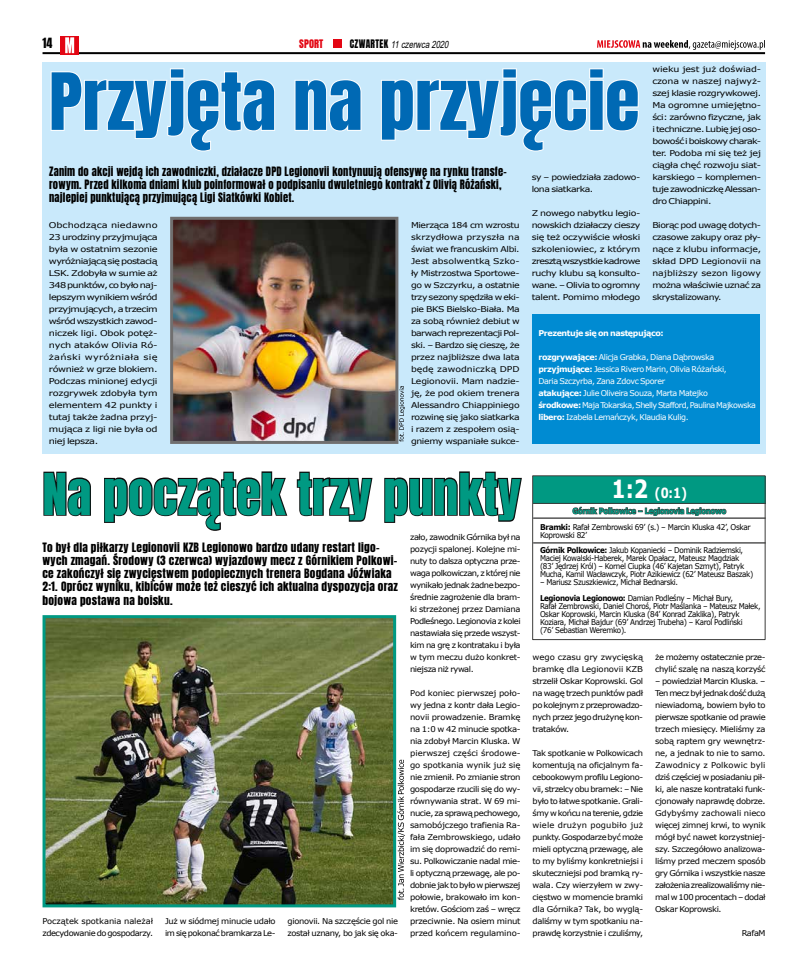
<style>
.page{position:relative;width:794px;height:978px;background:#fff}
.page>*{position:absolute;margin:0;border:0;box-sizing:border-box;transform-origin:0 0}
.t1{font:67px "Anton";color:#0069b4;scale:1.06 1}
.t2{font:49px "Anton";color:#009982}
.t3{font:700 14px "Verdana";color:#fff;scale:.81 1}
.t4{font:12px "Anton";color:#000}
.t5{font:11px/13.2px "Anton";letter-spacing:.02em;color:#000}
.t6{font:11px/13.2px "Anton";letter-spacing:.02em;color:#000;scale:.96 1}
.t7{font:italic 10px "Arial";color:#000;scale:.77 1}
.t8{font:10px "Anton";letter-spacing:.01em;color:#e30613}
.t9{font:8px/12px "Verdana";letter-spacing:-.05em;color:#000;scale:1.04 1}
.t10{font:8px/12px "Verdana";letter-spacing:-.05em;color:#000;text-align:justify;scale:1.16 1}
.t11{font:8px/8px "Verdana";letter-spacing:-.05em;color:#000;scale:.9 1}
.t12{font:8px/12px "Verdana";letter-spacing:-.05em;color:#000;text-align:justify;scale:1.18 1}
.t13{font:8px/12px "Verdana";letter-spacing:-.05em;color:#000;text-align:justify;scale:1.22 1}
.t14{font:8px/12px "Verdana";letter-spacing:-.05em;color:#fff}
.t15{font:8px/12px "Verdana";letter-spacing:-.05em;color:#000;text-align:justify;scale:1.06 1}
.t16{font:8px/15.8px "Verdana";letter-spacing:-.05em;color:#000;scale:.92 1}
.t17{font:700 8px "Verdana";letter-spacing:-.05em;color:#fff}
.s1{font-family:"Anton";font-style:normal}
.s2{font-weight:700}
.s3{font-size:25px}
.s4{font-weight:700;color:#009982}
</style>
<div class="page">
<svg style="left:597px;top:40px;width:168px;height:10px"></svg>
<hr style="left:43px;top:52px;width:722px;height:2px;background:#000">
<div style="left:61px;top:36px;width:18px;height:18px;background:#e30613"></div>
<svg style="left:65px;top:37px;width:9px;height:16px"></svg>
<div style="left:333px;top:39px;width:9px;height:9px;background:#e30613"></div>
<div style="left:43px;top:62px;width:722px;height:392px;background:#c9e9fb"></div>
<svg style="left:50px;top:68px;width:225px;height:84px"></svg>
<svg style="left:294px;top:79px;width:68px;height:53px"></svg>
<img style="left:174px;top:221px;width:206px;height:219px">
<div style="left:170px;top:217px;width:228px;height:227px;border:3px solid #706f6f"></div>
<div style="left:532px;top:315px;width:228px;height:129px;background:#008bd2"></div>
<svg style="left:43px;top:471px;width:48px;height:46px"></svg>
<svg style="left:103px;top:471px;width:186px;height:437px"></svg>
<svg style="left:296px;top:471px;width:77px;height:51px"></svg>
<img style="left:47px;top:619px;width:345px;height:284px">
<div style="left:43px;top:615px;width:353px;height:292px;border:3px solid #009982"></div>
<svg style="left:397px;top:760px;width:8px;height:140px"></svg>
<div style="left:533px;top:476px;width:232px;height:27px;background:#009982"></div>
<hr style="left:533px;top:518px;width:232px;height:1px;background:#000">
<hr style="left:533px;top:542px;width:232px;height:1px;background:#000">
<hr style="left:533px;top:503px;width:232px;height:1px;background:#3c3c3b">
<svg style="left:380px;top:68px;width:346px;height:476px"></svg>
<div style="left:532px;top:475px;width:233px;height:165px;border:1px solid #3c3c3b"></div>
<h3 class="t4" style="left:43px;top:37px;width:12px">14</h3>
<p class="t8" style="left:299px;top:39px;width:26px">SPORT</p>
<p class="t7" style="left:350px;top:37px;width:133px"><span class="s1">C Z W A R T E K</span> 11czerwca2020</p>
<p class="t12" style="left:652px;top:63px;width:94px">wieku jest już doświad&shy;czona w naszej najwyż&shy;szej klasie rozgrywkowej.<br>Ma ogromne umiejętno&shy;ści: zarówno fizyczne, jak i techniczne. Lubię jej oso&shy;bowość i boiskowy charak&shy;ter. Podoba mi się też jej ciągła chęć rozwoju siat&shy;karskiego – komplemen&shy;tuje zawodniczkę Alessan&shy;dro Chiappini.</p>
<p class="t10" style="left:652px;top:219px;width:95px">Biorąc pod uwagę dotych&shy;czasowe zakupy oraz pły&shy;nące z klubu informacje, skład DPD Legionovii na najbliższy sezon ligowy można właściwie uznać za skrystalizowany.</p>
<h1 class="t1" style="left:49px;top:68px;width:559px">Przyjęta na przyjęcie</h1>
<p class="t6" style="left:49px;top:166px;width:478px">Zanim do akcji wejdą ich zawodniczki, działacze DPD Legionovii kontynuują ofensywę na rynku transfe&shy;rowym. Przed kilkoma dniami klub poinformował o podpisaniu dwuletniego kontrakt z Olivią Różański, najlepiej punktującą przyjmującą Ligi Siatkówki Kobiet.</p>
<p class="t10" style="left:532px;top:171px;width:95px">sy – powiedziała zadowo&shy;lona siatkarka.</p>
<p class="t12" style="left:532px;top:207px;width:94px">Z nowego nabytku legio&shy;nowskich działaczy cieszy się też oczywiście włoski szkoleniowiec, z którym zresztą wszystkie kadrowe ruchy klubu są konsulto&shy;wane. – Olivia to ogromny talent. Pomimo młodego</p>
<p class="t13" style="left:49px;top:219px;width:91px">Obchodząca niedawno 23 urodziny przyjmująca była w ostatnim sezonie wyróżniającą się postacią LSK. Zdobyła w sumie aż 348 punktów, co było naj&shy;lepszym wynikiem wśród przyjmujących, a trzecim wśród wszystkich zawod&shy;niczek ligi. Obok potęż&shy;nych ataków Olivia Ró&shy;żański wyróżniała się również w grze blokiem.<br>Podczas minionej edycji rozgrywek zdobyła tym elementem 42 punkty i tutaj także żadna przyj&shy;mująca z ligi nie była od niej lepsza.</p>
<p class="t10" style="left:411px;top:219px;width:95px">Mierząca 184 cm wzrostu skrzydłowa przyszła na świat we francuskim Albi.<br>Jest absolwentką Szko&shy;ły Mistrzostwa Sportowe&shy;go w Szczyrku, a ostatnie trzy sezony spędziła w eki&shy;pie BKS Bielsko-Biała. Ma za sobą również debiut w barwach reprezentacji Pol&shy;ski. – Bardzo się cieszę, że przez najbliższe dwa lata będę zawodniczką DPD Legionovii. Mam nadzie&shy;ję, że pod okiem trenera Alessandro Chiappiniego rozwinę się jako siatkarka i razem z zespołem osią&shy;gniemy wspaniałe sukce-</p>
<p class="t17" style="left:538px;top:327px;width:127px">Prezentuje się on następująco:</p>
<p class="t14" style="left:538px;top:351px;width:219px"><span class="s2">rozgrywające:</span> Alicja Grabka, Diana Dąbrowska <span class="s2">przyjmujące:</span> Jessica Rivero Marin, Olivia Różański,<br>Daria Szczyrba, Zana Zdovc Sporer<br><span class="s2">atakujące:</span> Julie Oliveira Souza, Marta Matejko<br><span class="s2">środkowe:</span> Maja Tokarska, Shelly Stafford, Paulina Majkowska <span class="s2">libero:</span> Izabela Lemańczyk, Klaudia Kulig.</p>
<h2 class="t2" style="left:43px;top:469px;width:480px">Na początek trzy punkty</h2>
<p class="t5" style="left:43px;top:541px;width:357px">To był dla piłkarzy Legionovii KZB Legionowo bardzo udany restart ligo&shy;wych zmagań. Środowy (3 czerwca) wyjazdowy mecz z Górnikiem Polkowi&shy;ce zakończył się zwycięstwem podopiecznych trenera Bogdana Jóźwiaka 2:1. Oprócz wyniku, kibiców może też cieszyć ich aktualna dyspozycja oraz bojowa postawa na boisku.</p>
<p class="t9" style="left:410px;top:531px;width:108px;text-align:justify">zało, zawodnik Górnika był na pozycji spalonej. Kolejne mi&shy;nuty to dalsza optyczna prze&shy;waga polkowiczan, z której nie wynikało jednak żadne bezpo&shy;średnie zagrożenie dla bram&shy;ki strzeżonej przez Damiana Podleśnego. Legionovia z kolei nastawiała się przede wszyst&shy;kim na grę z kontrataku i była w tym meczu dużo konkret&shy;niejsza niż rywal.</p>
<p class="t9" style="left:410px;top:687px;width:108px;text-align:justify">Pod koniec pierwszej poło&shy;wy jedna z kontr dała Legio&shy;novii prowadzenie. Bramkę na 1:0 w 42 minucie spotka&shy;nia zdobył Marcin Kluska. W pierwszej części środowe&shy;go spotkania wynik już się nie zmienił. Po zmianie stron gospodarze rzucili się do wy&shy;równywania strat. W 69 mi&shy;nucie, za sprawą pechowego, samobójczego trafienia Ra&shy;fała Zembrowskiego, udało im się doprowadzić do remi&shy;su. Polkowiczanie nadal mie&shy;li optyczną przewagę, ale po&shy;dobnie jak to było w pierwszej połowie, brakowało im kon&shy;kretów. Gościom zaś – wręcz przeciwnie. Na osiem minut przed końcem regulamino-</p>
<p class="t9" style="left:43px;top:915px;width:108px">Początek spotkania należał zdecydowanie do gospodarzy.</p>
<p class="t9" style="left:165px;top:915px;width:108px">Już w siódmej minucie udało im się pokonać bramkarza Le-</p>
<p class="t9" style="left:287px;top:915px;width:108px">gionovii. Na szczęście gol nie został uznany, bo jak się oka-</p>
<h3 class="t3" style="left:611px;top:483px;width:95px"><span class="s3">1:2</span> (0:1)</h3>
<p class="t16" style="left:540px;top:503px;width:230px;text-indent:33px"><span class="s4">Górnik Polkowice – Legionovia Legionowo<br></span><span class="s2">Bramki:</span> Rafał Zembrowski 69’ (s.) – Marcin Kluska 42’, Oskar</p>
<p class="t16" style="left:540px;top:527px;width:222px">Koprowski 82’<br><span class="s2">Górnik Polkowice:</span> Jakub Kopaniecki – Dominik Radziemski,</p>
<p class="t11" style="left:540px;top:554px;width:238px">Maciej Kowalski-Haberek, Marek Opałacz, Mateusz Magdziak (83’ Jędrzej Król) – Kornel Ciupka (46’ Kajetan Szmyt), Patryk<br>Mucha, Kamil Wacławczyk, Piotr Azikiewicz (62’ Mateusz Baszak)</p>
<p class="t11" style="left:540px;top:574px;width:216px;line-height:16px">– Mariusz Szuszkiewicz, Michał Bednarski.<br><span class="s2">Legionovia Legionowo:</span> Damian Podleśny – Michał Bury,</p>
<p class="t11" style="left:540px;top:602px;width:247px">Rafał Zembrowski, Daniel Choroś, Piotr Maślanka – Mateusz Małek, Oskar Koprowski, Marcin Kluska (84’ Konrad Zaklika), Patryk Koziara, Michał Bajdur (69’ Andrzej Trubeha) – Karol Podliński<br>(76’ Sebastian Weremko).</p>
<p class="t15" style="left:532px;top:651px;width:106px">wego czasu gry zwycięską bramkę dla Legionovii KZB strzelił Oskar Koprowski. Gol na wagę trzech punktów padł po kolejnym z przeprowadzo&shy;nych przez jego drużynę kon&shy;trataków.</p>
<p class="t9" style="left:532px;top:747px;width:108px;text-align:justify">Tak spotkanie w Polkowicach komentują na oficjalnym fa&shy;cebookowym profilu Legiono&shy;vii, strzelcy obu bramek: – Nie było to łatwe spotkanie. Grali&shy;śmy w końcu na terenie, gdzie wiele drużyn pogubiło już punkty. Gospodarze być może mieli optyczną przewagę, ale to my byliśmy konkretniejsi i skuteczniejsi pod bramką ry&shy;wala. Czy wierzyłem w zwy&shy;cięstwo w momencie bramki dla Górnika? Tak, bo wyglą&shy;daliśmy w tym spotkaniu na&shy;prawdę korzystnie i czuliśmy,</p>
<p class="t9" style="left:655px;top:651px;width:108px">że możemy ostatecznie prze&shy;chylić szalę na naszą korzyść</p>
<p class="t9" style="left:655px;top:675px;width:108px;text-align:justify">– powiedział Marcin Kluska. – Ten mecz był jednak dość dużą niewiadomą, bowiem było to pierwsze spotkanie od prawie trzech miesięcy. Mieliśmy za sobą raptem gry wewnętrz&shy;ne, a jednak to nie to samo.<br>Zawodnicy z Polkowic byli dziś częściej w posiadaniu pił&shy;ki, ale nasze kontrataki funk&shy;cjonowały naprawdę dobrze.<br>Gdybyśmy zachowali nieco więcej zimnej krwi, to wynik mógł być nawet korzystniej&shy;szy. Szczegółowo analizowa&shy;liśmy przed meczem sposób gry Górnika i wszystkie nasze założenia zrealizowaliśmy nie&shy;mal w 100 procentach – dodał Oskar Koprowski.</p>
<p class="t9" style="left:742px;top:927px;width:24px">RafaM</p>
</div>
